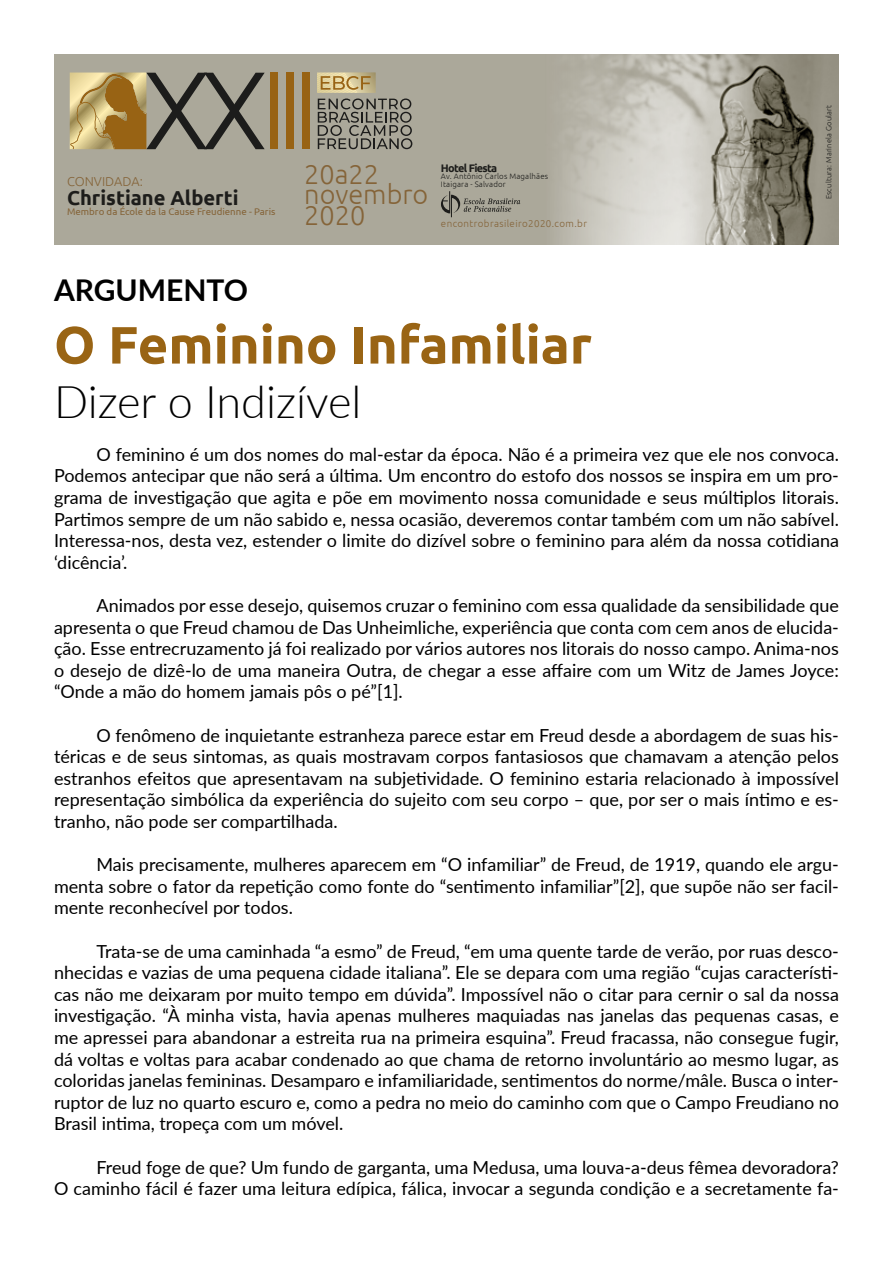
<style>
.page{position:relative;width:893px;height:1263px;background:#fff}
.page>*{position:absolute;margin:0;border:0;box-sizing:border-box;transform-origin:0 0}
.t1{font:700 52.5px "Ubuntu";color:#996414}
.t2{font:300 45px "Lato";color:#000}
.t3{font:700 30px "Lato";color:#000}
.t4{font:300 27px/20.4px "Ubuntu";color:#856439}
.t5{font:700 20.1px "Ubuntu";color:#1d1d1b}
.t6{font:18px/21.6px "Lato";color:#000;text-align:justify}
.t7{font:300 12.9px "Ubuntu";color:#856439}
.t8{font:700 10.95px "Ubuntu";letter-spacing:-.06em;color:#1d1d1b}
.t9{font:9.75px "Ubuntu";color:#856439}
.t10{font:300 9.75px "Ubuntu";letter-spacing:.04em;color:#856439}
.t11{font:300 7.8px/7.8px "Ubuntu";letter-spacing:.02em;color:#1d1d1b}
.t12{font:300 7.5px "Ubuntu";letter-spacing:.02em;color:#1d1d1b}
</style>
<div class="page">
<svg style="left:54px;top:54px;width:784px;height:190px;fill:#aba89a"></svg>
<svg style="left:317px;top:73px;width:95px;height:76px"></svg>
<div style="left:270px;top:73px;width:7px;height:76px;background:#986314"></div>
<div style="left:286px;top:73px;width:8px;height:76px;background:#986314"></div>
<div style="left:303px;top:73px;width:7px;height:76px;background:#986314"></div>
<svg style="left:70px;top:73px;width:195px;height:76px"></svg>
<svg style="left:441px;top:191px;width:79px;height:26px"></svg>
<p class="t7" style="left:67px;top:173px;width:78px">CONVIDADA:</p>
<p class="t5" style="left:67px;top:185px;width:173px">Christiane Alberti</p>
<p class="t9" style="left:67px;top:205px;width:210px">Membro da École da la Cause Freudienne - Paris</p>
<h3 class="t4" style="left:304px;top:164px;width:125px">20a22 novembro<br>2020</h3>
<p class="t8" style="left:441px;top:161px;width:58px">Hotel Fiesta</p>
<p class="t11" style="left:441px;top:173px;width:109px">Av. Antônio Carlos Magalhães<br>Itaigara - Salvador</p>
<p class="t10" style="left:441px;top:217px;width:148px">encontrobrasileiro2020.com.br</p>
<p class="t12" style="left:824px;top:199px;width:96px;rotate:-90deg">Escultura: Marinela Goulart</p>
<h3 class="t3" style="left:54px;top:268px;width:196px">ARGUMENTO</h3>
<h1 class="t1" style="left:54px;top:313px;width:539px">O Feminino Infamiliar</h1>
<h2 class="t2" style="left:54px;top:370px;width:309px">Dizer o Indizível</h2>
<p class="t6" style="left:54px;top:443px;width:786px;text-indent:43px">O feminino é um dos nomes do mal-estar da época. Não é a primeira vez que ele nos convoca.<br>Podemos antecipar que não será a última. Um encontro do estofo dos nossos se inspira em um pro&shy;grama de investigação que agita e põe em movimento nossa comunidade e seus múltiplos litorais.<br>Partimos sempre de um não sabido e, nessa ocasião, deveremos contar também com um não sabível.<br>Interessa-nos, desta vez, estender o limite do dizível sobre o feminino para além da nossa cotidiana ‘dicência’.</p>
<p class="t6" style="left:54px;top:594px;width:786px;text-indent:43px">Animados por esse desejo, quisemos cruzar o feminino com essa qualidade da sensibilidade que apresenta o que Freud chamou de Das Unheimliche, experiência que conta com cem anos de elucida&shy;ção. Esse entrecruzamento já foi realizado por vários autores nos litorais do nosso campo. Anima-nos o desejo de dizê-lo de uma maneira Outra, de chegar a esse affaire com um Witz de James Joyce: “Onde a mão do homem jamais pôs o pé”[1].</p>
<p class="t6" style="left:54px;top:723px;width:786px;text-indent:43px">O fenômeno de inquietante estranheza parece estar em Freud desde a abordagem de suas his&shy;téricas e de seus sintomas, as quais mostravam corpos fantasiosos que chamavam a atenção pelos estranhos efeitos que apresentavam na subjetividade. O feminino estaria relacionado à impossível representação simbólica da experiência do sujeito com seu corpo – que, por ser o mais íntimo e es&shy;tranho, não pode ser compartilhada.</p>
<p class="t6" style="left:54px;top:853px;width:786px;text-indent:43px">Mais precisamente, mulheres aparecem em “O infamiliar” de Freud, de 1919, quando ele argu&shy;menta sobre o fator da repetição como fonte do “sentimento infamiliar”[2], que supõe não ser facil&shy;mente reconhecível por todos.</p>
<p class="t6" style="left:54px;top:939px;width:786px;text-indent:43px">Trata-se de uma caminhada “a esmo” de Freud, “em uma quente tarde de verão, por ruas desco&shy;nhecidas e vazias de uma pequena cidade italiana”. Ele se depara com uma região “cujas característi&shy;cas não me deixaram por muito tempo em dúvida”. Impossível não o citar para cernir o sal da nossa investigação. “À minha vista, havia apenas mulheres maquiadas nas janelas das pequenas casas, e me apressei para abandonar a estreita rua na primeira esquina”. Freud fracassa, não consegue fugir, dá voltas e voltas para acabar condenado ao que chama de retorno involuntário ao mesmo lugar, as coloridas janelas femininas. Desamparo e infamiliaridade, sentimentos do norme/mâle. Busca o inter&shy;ruptor de luz no quarto escuro e, como a pedra no meio do caminho com que o Campo Freudiano no Brasil intima, tropeça com um móvel.</p>
<p class="t6" style="left:54px;top:1155px;width:786px;text-align:right">Freud foge de que? Um fundo de garganta, uma Medusa, uma louva-a-deus fêmea devoradora?<br>O caminho fácil é fazer uma leitura edípica, fálica, invocar a segunda condição e a secretamente fa-</p>
</div>
